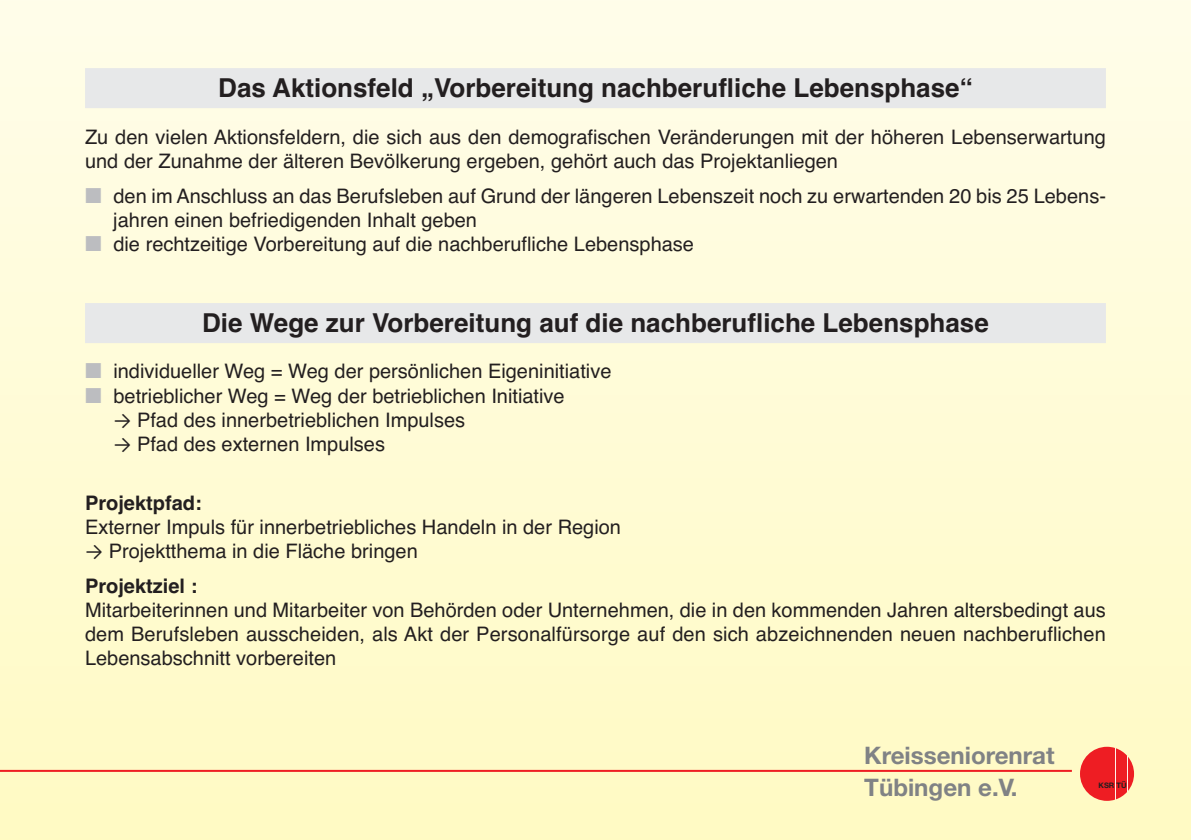
<style>
.page{position:relative;width:1191px;height:840px;background:#fff}
.page>*{position:absolute;margin:0;border:0;box-sizing:border-box;transform-origin:0 0}
.t1{font:700 26px "Helvetica";color:#231f20}
.t2{font:700 24.2px/32.4px "Helvetica Neue";color:#808285}
.t3{font:20px/24px "Helvetica";color:#231f20}
.t4{font:700 20px "Helvetica";color:#231f20}
.t5{font:700 7.6px "Helvetica Neue";color:#231f20}
.s1{font-family:"Calibri"}
.s2{font-weight:700}
</style>
<div class="page">
<img style="left:0;top:0;width:1191px;height:839px">
<div style="left:85px;top:68px;width:1021px;height:40px;background:#e7e8e9"></div>
<div style="left:85px;top:303px;width:1021px;height:40px;background:#e7e8e9"></div>
<svg style="left:1080px;top:746px;width:54px;height:54px;background:#f15049"></svg>
<hr style="left:1115px;top:747px;width:1px;height:52px;background:#fff">
<hr style="left:0;top:769px;width:1071px;height:2px;background:#ee1d23">
<svg style="left:86px;top:188px;width:15px;height:15px"></svg>
<svg style="left:86px;top:236px;width:15px;height:15px"></svg>
<svg style="left:86px;top:363px;width:15px;height:15px"></svg>
<svg style="left:86px;top:387px;width:15px;height:15px"></svg>
<h1 class="t1" style="left:218px;top:73px;width:756px">Das Aktionsfeld „Vorbereitung nachberufliche Lebensphase“</h1>
<p class="t3" style="left:85px;top:124px;width:1022px">Zu den vielen Aktionsfeldern, die sich aus den demografischen Veränderungen mit der höheren Lebenserwartung und der Zunahme der älteren Bevölkerung ergeben, gehört auch das Projektanliegen</p>
<p class="t3" style="left:113px;top:184px;width:994px">den im Anschluss an das Berufsleben auf Grund der längeren Lebenszeit noch zu erwartenden 20 bis 25 Lebens&shy;jahren einen befriedigenden Inhalt geben<br>die rechtzeitige Vorbereitung auf die nachberufliche Lebensphase</p>
<h1 class="t1" style="left:202px;top:307px;width:788px">Die Wege zur Vorbereitung auf die nachberufliche Lebensphase</h1>
<p class="t3" style="left:113px;top:359px;width:499px">individueller Weg = Weg der persönlichen Eigeninitiative betrieblicher Weg = Weg der betrieblichen Initiative</p>
<p class="t3" style="left:113px;top:407px;width:353px"><span class="s1">→</span> Pfad des innerbetrieblichen Impulses</p>
<p class="t3" style="left:113px;top:431px;width:273px"><span class="s1">→</span> Pfad des externen Impulses</p>
<p class="t4" style="left:85px;top:491px;width:118px">Projektpfad:</p>
<p class="t3" style="left:85px;top:515px;width:537px">Externer Impuls für innerbetriebliches Handeln in der Region</p>
<p class="t3" style="left:85px;top:533px;width:334px;line-height:35.4px"><span class="s1">→</span> Projektthema in die Fläche bringen<br><span class="s2">Projektziel :</span></p>
<p class="t3" style="left:85px;top:598px;width:1022px;text-align:justify">Mitarbeiterinnen und Mitarbeiter von Behörden oder Unternehmen, die in den kommenden Jahren altersbedingt aus dem Berufsleben ausscheiden, als Akt der Personalfürsorge auf den sich abzeichnenden neuen nachberuflichen Lebensabschnitt vorbereiten</p>
<p class="t2" style="left:864px;top:740px;width:192px">Kreisseniorenrat<br>Tübingen e.V.</p>
<p class="t5" style="left:1098px;top:782px;width:30px">KSR TÜ</p>
</div>
